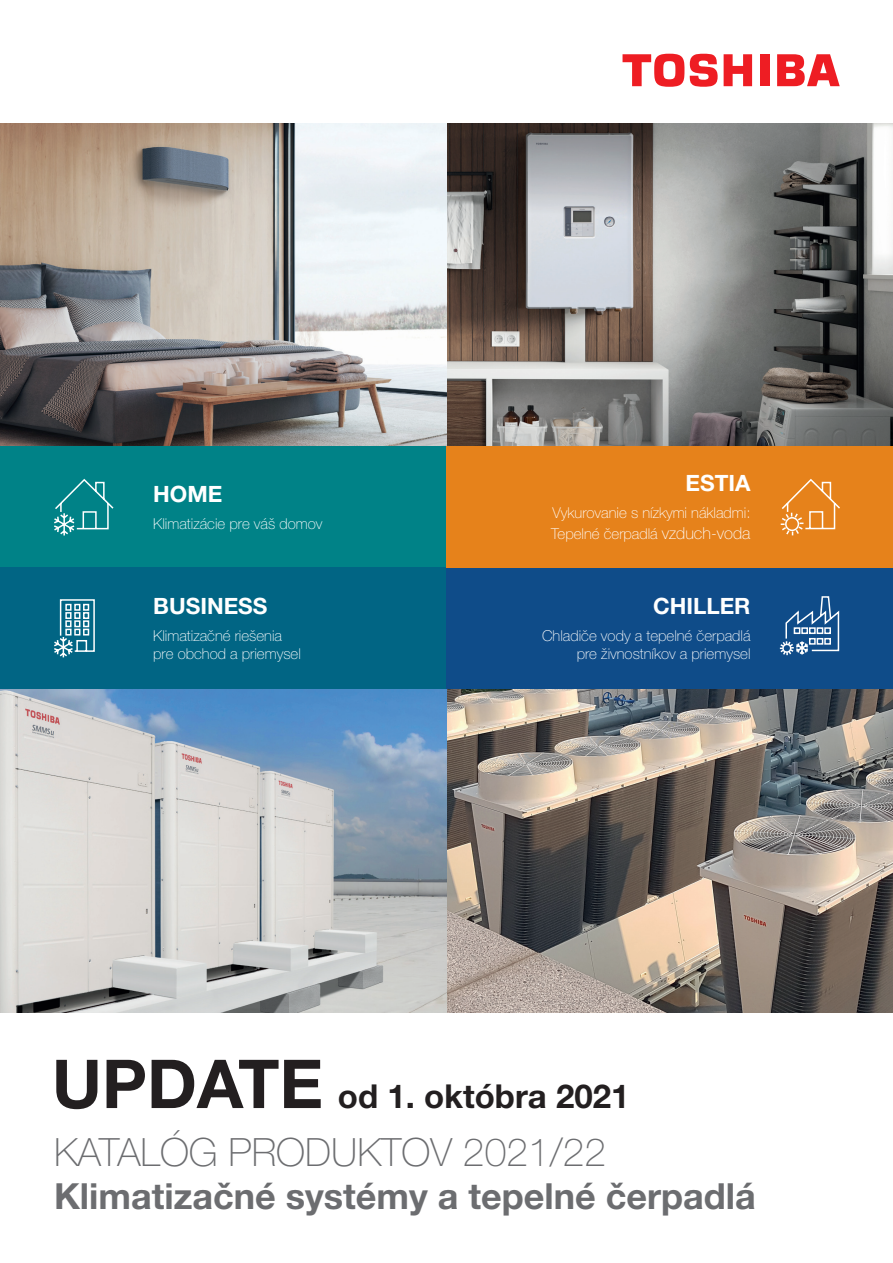
<style>
.page{position:relative;width:893px;height:1263px;background:#fff}
.page>*{position:absolute;margin:0;border:0;box-sizing:border-box;transform-origin:0 0}
.t1{font:100 39px "Helvetica Neue LT Pro";color:#6c6d70}
.t2{font:700 36px "Helvetica Neue LT Pro";color:#6c6d70}
.t3{font:700 33px "Helvetica Neue LT Pro";color:#231f20}
.t4{font:700 22.5px "Helvetica Neue LT Pro";color:#fff}
.t5{font:100 15px/18px "Helvetica Neue LT Pro";color:#fff}
.s1{font-size:16.5px}
.s2{font-size:67.5px}
</style>
<div class="page">
<img style="left:446px;top:689px;width:447px;height:323px">
<img style="left:446px;top:123px;width:447px;height:323px">
<img style="left:0;top:123px;width:446px;height:323px">
<img style="left:0;top:689px;width:446px;height:323px">
<div style="left:0;top:446px;width:446px;height:122px;background:#008287"></div>
<div style="left:0;top:568px;width:446px;height:121px;background:#016584"></div>
<div style="left:446px;top:568px;width:447px;height:121px;background:#0f4c89"></div>
<div style="left:446px;top:446px;width:447px;height:122px;background:#e6821b"></div>
<svg style="left:54px;top:599px;width:41px;height:59px"></svg>
<svg style="left:780px;top:478px;width:60px;height:58px"></svg>
<svg style="left:54px;top:478px;width:60px;height:58px"></svg>
<svg style="left:779px;top:596px;width:61px;height:60px"></svg>
<svg style="left:622px;top:54px;width:62px;height:33px"></svg>
<div style="left:760px;top:54px;width:9px;height:32px;background:#ee1d23"></div>
<svg style="left:724px;top:54px;width:28px;height:32px"></svg>
<svg style="left:777px;top:54px;width:63px;height:32px"></svg>
<svg style="left:690px;top:53px;width:28px;height:34px"></svg>
<h3 class="t4" style="left:153px;top:480px;width:71px">HOME</h3>
<p class="t5" style="left:153px;top:514px;width:171px">Klimatizácie pre váš domov</p>
<h3 class="t4" style="left:153px;top:592px;width:116px">BUSINESS</h3>
<p class="t5" style="left:153px;top:626px;width:149px">Klimatizačné riešenia pre obchod a priemysel</p>
<h3 class="t4" style="left:685px;top:469px;width:66px">ESTIA</h3>
<p class="t5" style="left:551px;top:502px;width:201px;line-height:20.9px">Vykurovanie s nízkymi nákladmi:<br>Tepelné čerpadlá <span class="s1">vzduch-voda</span></p>
<h3 class="t4" style="left:653px;top:592px;width:99px">CHILLER</h3>
<p class="t5" style="left:542px;top:626px;width:210px;text-align:right">Chladiče vody a tepelné čerpadlá pre živnostníkov a priemysel</p>
<h3 class="t3" style="left:52px;top:1076px;width:579px"><span class="s2">UPDATE</span> od 1. októbra 2021</h3>
<h1 class="t1" style="left:54px;top:1129px;width:554px">KATALÓG PRODUKTOV 2021/22</h1>
<h2 class="t2" style="left:54px;top:1174px;width:703px">Klimatizačné systémy a tepelné čerpadlá</h2>
</div>
